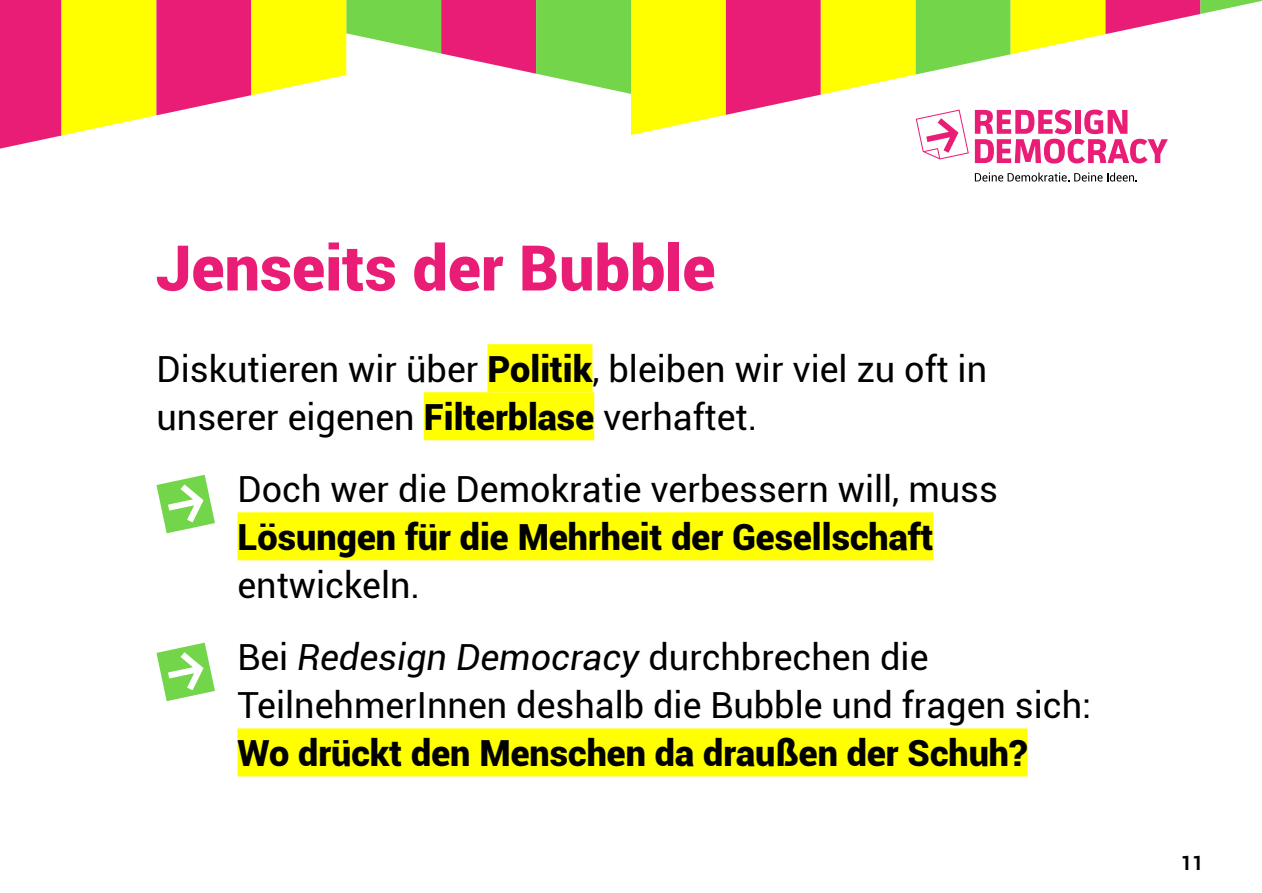
<style>
.page{position:relative;width:1262px;height:893px;background:#fff}
.page>*{position:absolute;margin:0;border:0;box-sizing:border-box;transform-origin:0 0}
.t1{font:900 63px "Roboto";color:#ea1d76}
.t2{font:36px/48px "Roboto";color:#000}
.t3{font:900 36px "Roboto";color:#000}
.t4{font:700 19.5px "Roboto";color:#000}
.s1{font-weight:900}
.s2{font-style:italic}
</style>
<div class="page">
<svg style="left:974px;top:172px;width:162px;height:9px"></svg>
<svg style="left:0;top:0;width:1262px;height:163px"></svg>
<div style="left:487px;top:344px;width:105px;height:48px;background:#ff0"></div>
<div style="left:424px;top:392px;width:170px;height:48px;background:#ff0"></div>
<div style="left:237px;top:512px;width:696px;height:48px;background:#ff0"></div>
<div style="left:237px;top:728px;width:790px;height:48px;background:#ff0"></div>
<svg style="left:156px;top:475px;width:59px;height:58px"></svg>
<svg style="left:156px;top:642px;width:59px;height:59px"></svg>
<h1 class="t1" style="left:156px;top:223px;width:560px">Jenseits der Bubble</h1>
<p class="t2" style="left:156px;top:343px;width:832px">Diskutieren wir über <span class="s1">Politik</span>, bleiben wir viel zu oft in unserer eigenen <span class="s1">Filterblase</span> verhaftet.</p>
<p class="t2" style="left:237px;top:463px;width:762px">Doch wer die Demokratie verbessern will, muss</p>
<p class="t3" style="left:237px;top:511px;width:697px">Lösungen für die Mehrheit der Gesellschaft</p>
<p class="t2" style="left:237px;top:547px;width:692px;line-height:72px">entwickeln.<br>Bei <span class="s2">Redesign Democracy</span> durchbrechen die</p>
<p class="t2" style="left:237px;top:679px;width:855px">TeilnehmerInnen deshalb die Bubble und fragen sich:</p>
<p class="t3" style="left:237px;top:727px;width:791px">Wo drückt den Menschen da draußen der Schuh?</p>
<p class="t4" style="left:1180px;top:849px;width:24px">11</p>
</div>
